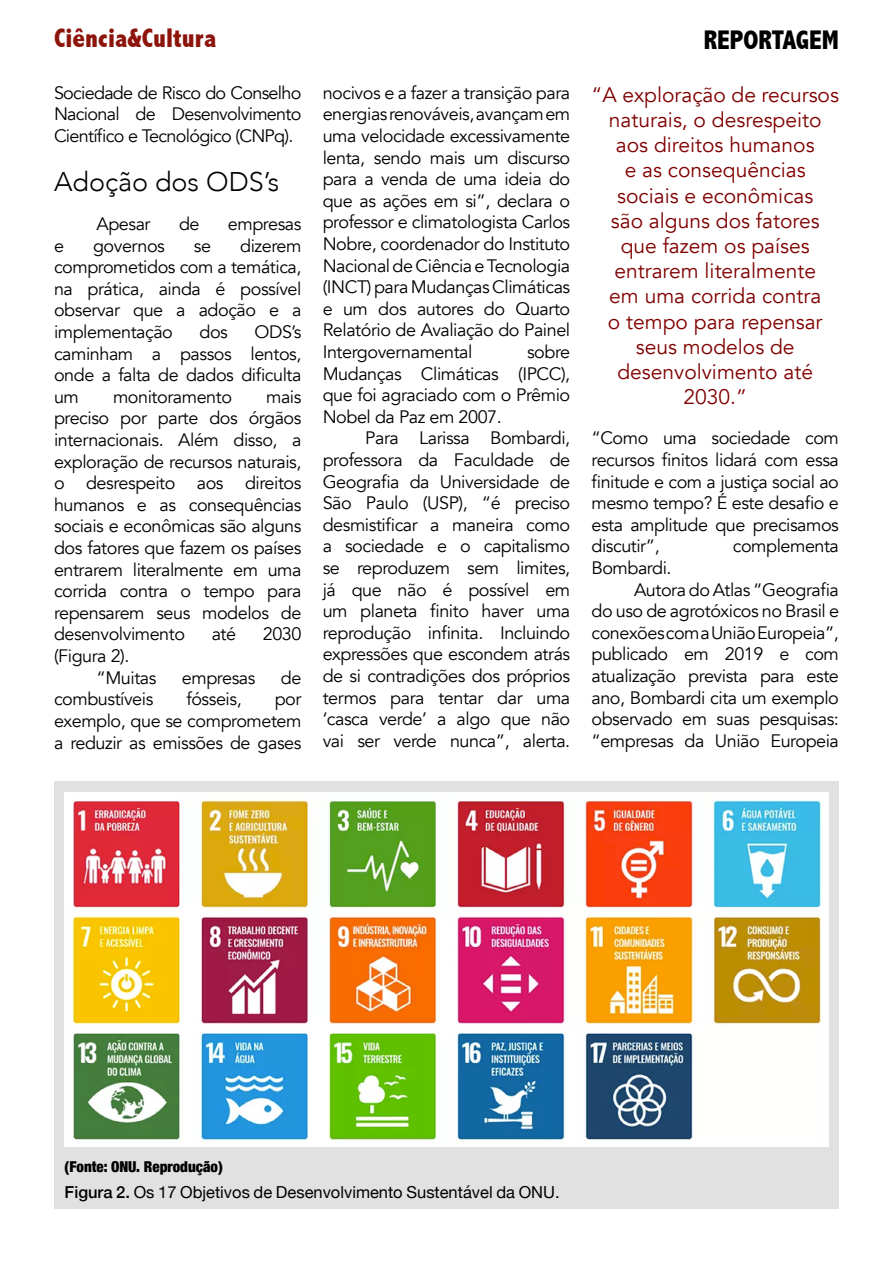
<style>
.page{position:relative;width:893px;height:1263px;background:#fff}
.page>*{position:absolute;margin:0;border:0;box-sizing:border-box;transform-origin:0 0}
.t1{font:800 condensed 27px "Abadi";color:#8d140b}
.t2{font:300 27px "Avenir";color:#000}
.t3{font:800 condensed 27px "Abadi";color:#000}
.t4{font:21px/25.2px "Avenir";color:#800000;text-align:center}
.t5{font:18px/21.6px "Avenir";letter-spacing:-.025em;color:#000;text-align:justify}
.t6{font:16.5px "Helvetica Neue";color:#000}
.t7{font:900 condensed 15px "Helvetica Neue";color:#000}
.s1{font-weight:500}
</style>
<div class="page">
<div style="left:54px;top:781px;width:785px;height:428px;background:#e1e1e1"></div>
<img style="left:65px;top:792px;width:763px;height:355px">
<h1 class="t1" style="left:54px;top:22px;width:164px">Ciência&amp;Cultura</h1>
<h1 class="t3" style="left:704px;top:25px;width:137px">REPORTAGEM</h1>
<p class="t5" style="left:54px;top:82px;width:249px">Sociedade de Risco do Conselho Nacional de Desenvolvimento Científico e Tecnológico (CNPq).</p>
<h1 class="t2" style="left:54px;top:166px;width:227px">Adoção dos ODS’s</h1>
<p class="t5" style="left:97px;top:213px;width:56px">Apesar</p>
<p class="t5" style="left:179px;top:213px;width:22px">de</p>
<p class="t5" style="left:228px;top:213px;width:75px">empresas</p>
<p class="t5" style="left:54px;top:235px;width:12px">e</p>
<p class="t5" style="left:93px;top:235px;width:73px">governos</p>
<p class="t5" style="left:194px;top:235px;width:19px">se</p>
<p class="t5" style="left:323px;top:82px;width:249px">nocivos e a fazer a transição para energias renováveis, avançam em uma velocidade excessivamente lenta, sendo mais um discurso para a venda de uma ideia do que as ações em si”, declara o professor e climatologista Carlos Nobre, coordenador do Instituto Nacional de Ciência e Tecnologia (INCT) para Mudanças Climáticas e um dos autores do Quarto Relatório de Avaliação do Painel Intergovernamental</p>
<p class="t4" style="left:591px;top:82px;width:249px">“A exploração de recursos naturais, o desrespeito aos direitos humanos<br>e as consequências sociais e econômicas<br>são alguns dos fatores que fazem os países entrarem literalmente<br>em uma corrida contra<br>o tempo para repensar seus modelos de desenvolvimento até<br>2030.”</p>
<p class="t5" style="left:54px;top:235px;width:249px;text-indent:186px">dizerem comprometidos com a temática, na prática, ainda é possível observar que a adoção e a implementação</p>
<p class="t5" style="left:200px;top:321px;width:30px">dos</p>
<p class="t5" style="left:54px;top:321px;width:249px;text-indent:201px">ODS’s caminham a passos lentos, onde a falta de dados dificulta um</p>
<p class="t5" style="left:323px;top:341px;width:249px;text-indent:204px">sobre Mudanças Climáticas (IPCC), que foi agraciado com o Prêmio Nobel da Paz em 2007.</p>
<p class="t5" style="left:323px;top:428px;width:249px;text-indent:43px">Para Larissa Bombardi, professora da Faculdade de Geografia da Universidade de São Paulo (USP), “é preciso desmistificar a maneira como a sociedade e o capitalismo se reproduzem sem limites, já que não é possível em um planeta finito haver uma reprodução infinita. Incluindo expressões que escondem atrás de si contradições dos próprios termos para tentar dar uma ‘casca verde’ a algo que não vai ser verde nunca”, alerta.</p>
<p class="t5" style="left:591px;top:428px;width:249px">“Como uma sociedade com recursos finitos lidará com essa finitude e com a justiça social ao mesmo tempo? É este desafio e esta amplitude que precisamos discutir”,</p>
<p class="t5" style="left:54px;top:386px;width:249px;text-indent:212px">mais preciso por parte dos órgãos internacionais. Além disso, a exploração de recursos naturais, o desrespeito aos direitos humanos e as consequências sociais e econômicas são alguns dos fatores que fazem os países entrarem literalmente em uma corrida contra o tempo para repensarem seus modelos de desenvolvimento</p>
<p class="t5" style="left:113px;top:386px;width:120px">monitoramento</p>
<p class="t5" style="left:733px;top:536px;width:108px">complementa</p>
<p class="t5" style="left:591px;top:557px;width:82px">Bombardi.</p>
<p class="t5" style="left:634px;top:579px;width:206px">Autora do Atlas “Geografia</p>
<p class="t5" style="left:591px;top:601px;width:249px">do uso de agrotóxicos no Brasil e</p>
<p class="t5" style="left:591px;top:622px;width:249px">conexões com a União Europeia”,</p>
<p class="t5" style="left:591px;top:644px;width:249px">publicado em 2019 e com</p>
<p class="t5" style="left:591px;top:665px;width:249px">atualização prevista para este</p>
<p class="t5" style="left:591px;top:687px;width:249px">ano, Bombardi cita um exemplo</p>
<p class="t5" style="left:591px;top:709px;width:249px">observado em suas pesquisas:</p>
<p class="t5" style="left:591px;top:730px;width:249px">“empresas da União Europeia</p>
<p class="t5" style="left:212px;top:624px;width:26px">até</p>
<p class="t5" style="left:263px;top:624px;width:40px">2030</p>
<p class="t5" style="left:97px;top:645px;width:61px;text-indent:-43px">(Figura 2). “Muitas</p>
<p class="t5" style="left:182px;top:667px;width:75px">empresas</p>
<p class="t5" style="left:281px;top:667px;width:22px">de</p>
<p class="t5" style="left:54px;top:689px;width:101px">combustíveis</p>
<p class="t5" style="left:186px;top:689px;width:57px">fósseis,</p>
<p class="t5" style="left:54px;top:689px;width:249px;text-indent:221px">por exemplo, que se comprometem a reduzir as emissões de gases</p>
<p class="t7" style="left:65px;top:1154px;width:160px">(Fonte: ONU. Reprodução)</p>
<p class="t6" style="left:65px;top:1180px;width:496px"><span class="s1">Figura 2.</span> Os 17 Objetivos de Desenvolvimento Sustentável da ONU.</p>
</div>
